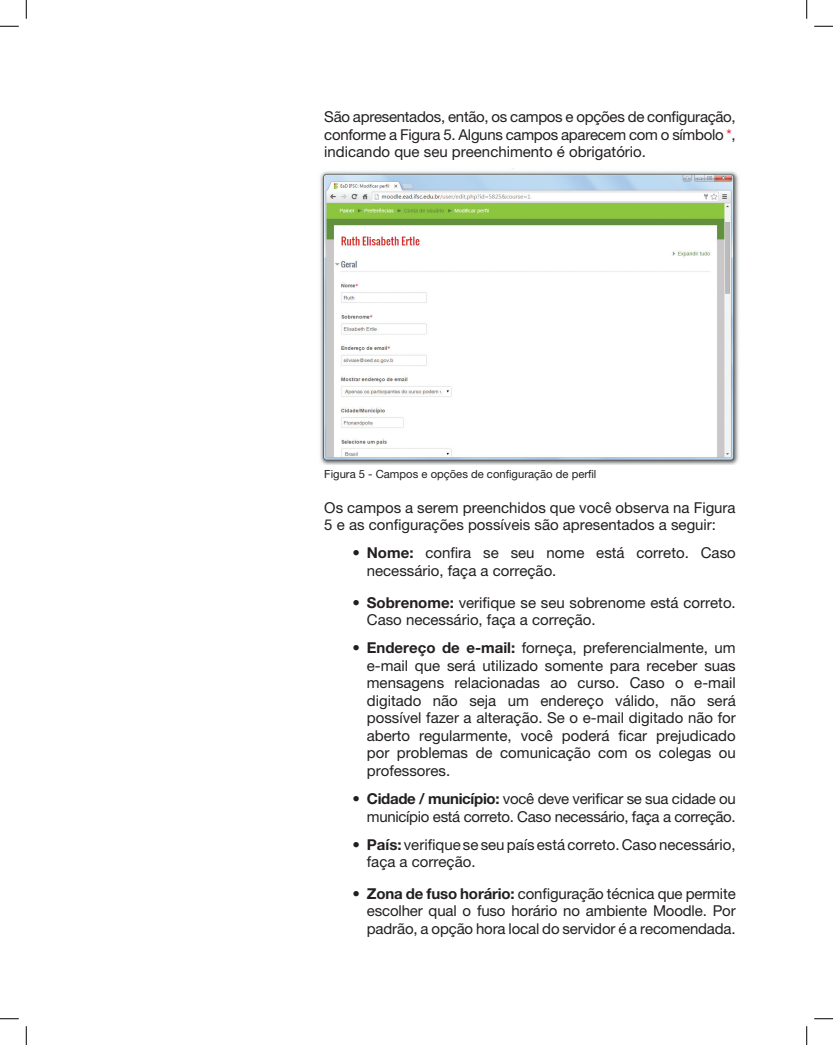
<style>
.page{position:relative;width:833px;height:1045px;background:#fff}
.page>*{position:absolute;margin:0;border:0;box-sizing:border-box;transform-origin:0 0}
.t1{font:15px/17.5px "Helvetica Neue LT Pro";color:#231f20}
.t2{font:15px/17.5px "Helvetica Neue LT Pro";letter-spacing:-.02em;color:#231f20;text-align:right}
.t3{font:11.25px "Helvetica Neue LT Pro";color:#231f20}
.s1{color:#ee1b2d}
.s2{font-weight:700}
</style>
<div class="page">
<img style="left:320px;top:171px;width:419px;height:293px">
<svg style="left:0;top:25px;width:19px;height:2px"></svg>
<svg style="left:814px;top:25px;width:18px;height:2px"></svg>
<svg style="left:0;top:1018px;width:19px;height:1px"></svg>
<svg style="left:814px;top:1018px;width:18px;height:1px"></svg>
<svg style="left:25px;top:0;width:2px;height:19px"></svg>
<svg style="left:25px;top:1026px;width:2px;height:19px"></svg>
<svg style="left:806px;top:0;width:1px;height:19px"></svg>
<svg style="left:806px;top:1026px;width:1px;height:19px"></svg>
<p class="t1" style="left:324px;top:108px;width:413px;text-align:justify">São apresentados, então, os campos e opções de configuração, conforme a Figura 5. Alguns campos aparecem com o símbolo <span class="s1">*</span>, indicando que seu preenchimento é obrigatório.</p>
<p class="t3" style="left:324px;top:467px;width:273px">Figura 5 - Campos e opções de configuração de perfil</p>
<p class="t1" style="left:324px;top:498px;width:412px">Os campos a serem preenchidos que você observa na Figura<br>5 e as configurações possíveis são apresentados a seguir:</p>
<p class="t1" style="left:366px;top:544px;width:370px;text-indent:-14px"><span class="s2">• Nome:</span> confira se seu nome está correto. Caso necessário, faça a correção.</p>
<p class="t1" style="left:366px;top:593px;width:370px;text-indent:-14px"><span class="s2">• Sobrenome:</span> verifique se seu sobrenome está correto.<br>Caso necessário, faça a correção.</p>
<p class="t1" style="left:366px;top:639px;width:370px;text-align:justify;text-indent:-14px"><span class="s2">• Endereço de e-mail:</span> forneça, preferencialmente, um e-mail que será utilizado somente para receber suas mensagens relacionadas ao curso. Caso o e-mail digitado não seja um endereço válido, não será possível fazer a alteração. Se o e-mail digitado não for aberto regularmente, você poderá ficar prejudicado por problemas de comunicação com os colegas ou professores.</p>
<p class="t2" style="left:352px;top:789px;width:384px"><span class="s2">• Cidade / município:</span> você deve verificar se sua cidade ou município está correto. Caso necessário, faça a correção.</p>
<p class="t1" style="left:366px;top:835px;width:370px;text-indent:-14px"><span class="s2">• País:</span> verifique se seu país está correto. Caso necessário, faça a correção.</p>
<p class="t1" style="left:366px;top:884px;width:370px;text-align:justify;text-indent:-14px"><span class="s2">• Zona de fuso horário:</span> configuração técnica que permite escolher qual o fuso horário no ambiente Moodle. Por padrão, a opção hora local do servidor é a recomendada.</p>
</div>
